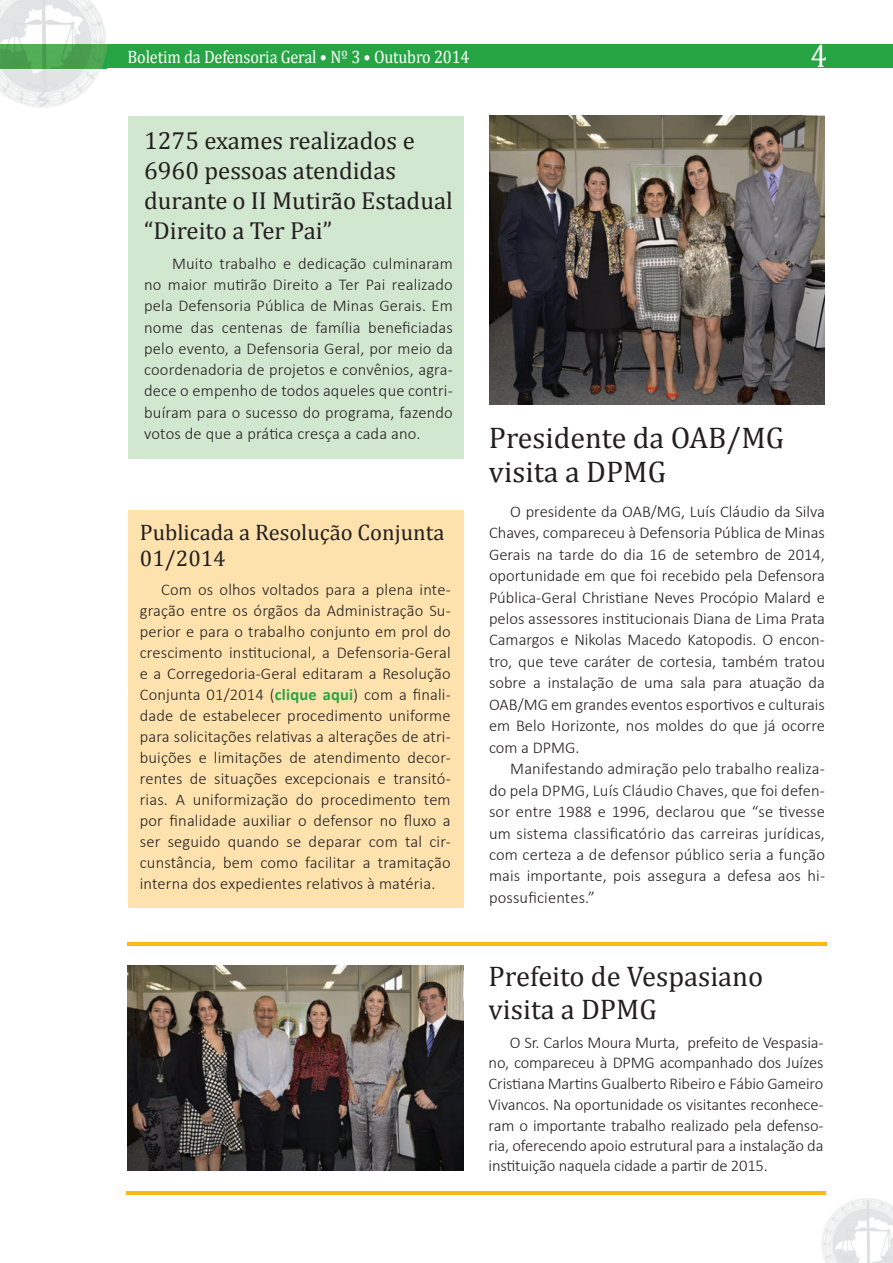
<style>
.page{position:relative;width:893px;height:1263px;background:#fff}
.page>*{position:absolute;margin:0;border:0;box-sizing:border-box;transform-origin:0 0}
.t1{font:33px "Cambria";color:#fff;scale:.9 1}
.t2{font:30px/34.5px "Cambria";color:#231f20}
.t3{font:28.5px/32.8px "Cambria";color:#231f20}
.t4{font:24.75px/30px "Cambria";color:#231f20}
.t5{font:22.5px/25.8px "Cambria";color:#231f20}
.t6{font:18px "Cambria";letter-spacing:-.01em;color:#fff;scale:.9 1}
.t7{font:300 16.5px/21.5px "Calibri";color:#231f20;text-align:justify}
.s1{font-weight:700;color:#27a545}
</style>
<div class="page">
<div style="left:0;top:44px;width:893px;height:24px;background:#27a545"></div>
<img style="left:0;top:0;width:106px;height:108px">
<img style="left:0;top:44px;width:106px;height:24px">
<img style="left:822px;top:1198px;width:71px;height:65px">
<div style="left:128px;top:116px;width:336px;height:342px;background:#d2e7d0"></div>
<img style="left:489px;top:116px;width:336px;height:289px">
<img style="left:128px;top:966px;width:335px;height:205px">
<div style="left:128px;top:510px;width:336px;height:397px;background:#fee2ae"></div>
<hr style="left:128px;top:942px;width:699px;height:3px;background:#fcb814">
<hr style="left:127px;top:1191px;width:699px;height:4px;background:#fcb814">
<p class="t6" style="left:128px;top:46px;width:381px">Boletim da Defensoria Geral • Nº 3 • Outubro 2014</p>
<h1 class="t1" style="left:811px;top:36px;width:20px">4</h1>
<h3 class="t4" style="left:144px;top:125px;width:310px">1275 exames realizados e<br>6960 pessoas atendidas durante o II Mutirão Estadual “Direito a Ter Pai”</h3>
<p class="t7" style="left:144px;top:252px;width:310px;text-indent:28px">Muito trabalho e dedicação culminaram no maior mutirão Direito a Ter Pai realizado pela Defensoria Pública de Minas Gerais. Em nome das centenas de família beneficiadas pelo evento, a Defensoria Geral, por meio da coordenadoria de projetos e convênios, agra&shy;dece o empenho de todos aqueles que contri&shy;buíram para o sucesso do programa, fazendo votos de que a prática cresça a cada ano.</p>
<h3 class="t5" style="left:140px;top:519px;width:306px">Publicada a Resolução Conjunta<br>01/2014</h3>
<p class="t7" style="left:140px;top:578px;width:312px;line-height:21px;text-indent:21px">Com os olhos voltados para a plena inte&shy;gração entre os órgãos da Administração Su&shy;perior e para o trabalho conjunto em prol do crescimento institucional, a Defensoria-Geral e a Corregedoria-Geral editaram a Resolução Conjunta 01/2014 (<span class="s1">clique aqui</span>) com a finali&shy;dade de estabelecer procedimento uniforme para solicitações relativas a alterações de atri&shy;buições e limitações de atendimento decor&shy;rentes de situações excepcionais e transitó&shy;rias. A uniformização do procedimento tem por finalidade auxiliar o defensor no fluxo a ser seguido quando se deparar com tal cir&shy;cunstância, bem como facilitar a tramitação interna dos expedientes relativos à matéria.</p>
<h2 class="t2" style="left:489px;top:420px;width:297px">Presidente da OAB/MG visita a DPMG</h2>
<p class="t7" style="left:489px;top:500px;width:337px;text-indent:21px">O presidente da OAB/MG, Luís Cláudio da Silva Chaves, compareceu à Defensoria Pública de Minas Gerais na tarde do dia 16 de setembro de 2014, oportunidade em que foi recebido pela Defensora Pública-Geral Christiane Neves Procópio Malard e pelos assessores institucionais Diana de Lima Prata Camargos e Nikolas Macedo Katopodis. O encon&shy;tro, que teve caráter de cortesia, também tratou sobre a instalação de uma sala para atuação da OAB/MG em grandes eventos esportivos e culturais em Belo Horizonte, nos moldes do que já ocorre com a DPMG.</p>
<p class="t7" style="left:489px;top:758px;width:337px;text-indent:21px">Manifestando admiração pelo trabalho realiza&shy;do pela DPMG, Luís Cláudio Chaves, que foi defen&shy;sor entre 1988 e 1996, declarou que “se tivesse um sistema classificatório das carreiras jurídicas, com certeza a de defensor público seria a função mais importante, pois assegura a defesa aos hi&shy;possuficientes.”</p>
<h3 class="t3" style="left:489px;top:960px;width:276px">Prefeito de Vespasiano visita a DPMG</h3>
<p class="t7" style="left:489px;top:1032px;width:336px;line-height:20.5px;text-indent:21px">O Sr. Carlos Moura Murta, prefeito de Vespasia&shy;no, compareceu à DPMG acompanhado dos Juízes Cristiana Martins Gualberto Ribeiro e Fábio Gameiro Vivancos. Na oportunidade os visitantes reconhece&shy;ram o importante trabalho realizado pela defenso&shy;ria, oferecendo apoio estrutural para a instalação da instituição naquela cidade a partir de 2015.</p>
</div>
